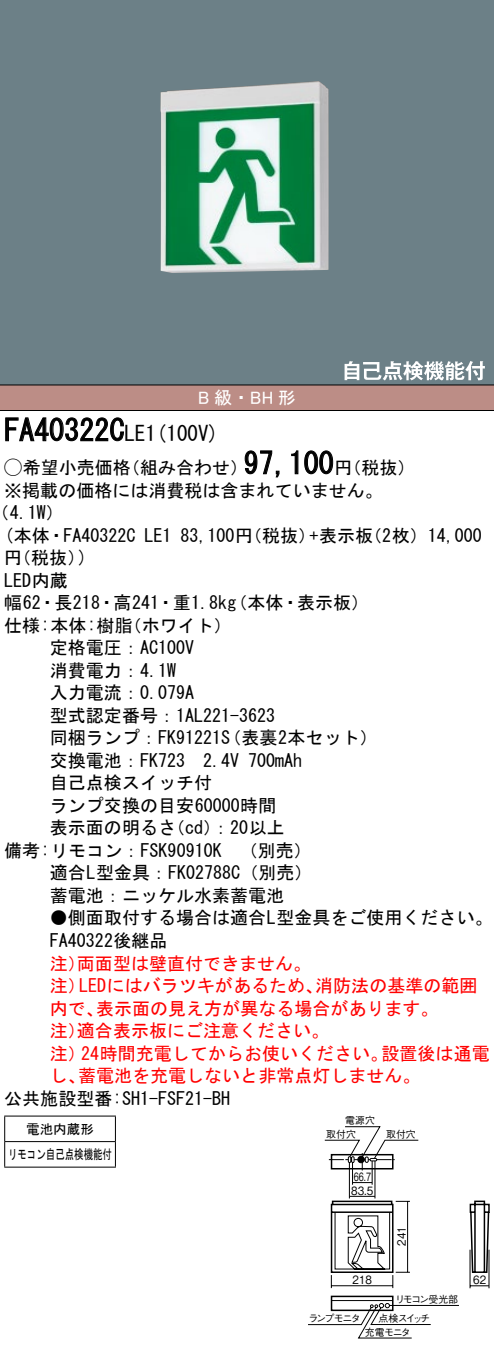
<style>
.page{position:relative;width:494px;height:1347px;background:#fff}
.page>*{position:absolute;margin:0;border:0;box-sizing:border-box;transform-origin:0 0}
.t1{font:30px "MS Gothic";color:#000}
.t2{font:21px "MS Gothic";color:#000}
.t3{font:18px/22.5px "MS Gothic";color:#000}
.t4{font:18px/22.5px "MS Gothic";color:#f00}
.t5{font:18px "MS P Gothic";color:#fff}
.t6{font:13.5px/25.5px "MS Gothic";color:#000;text-align:center}
.t7{font:11.4px "Gothic BBB Pro Medium 90 pv RKSJ H";color:#000;scale:.9 1}
.t8{font:11.4px "Gothic BBB Pro Medium 90 pv RKSJ H";color:#000;scale:.7 1}
.t9{font:9.9px "Gothic BBB Pro Medium 90 pv RKSJ H";letter-spacing:-.075em;color:#000}
.t10{font:9.9px "Gothic BBB Pro Medium 90 pv RKSJ H";letter-spacing:-.115em;color:#000}
.s1{font-size:30px}
.s2{font-family:"Ford Classification 1"}
</style>
<div class="page">
<div style="left:0;top:0;width:493px;height:359px;background:#6c8087"></div>
<img style="left:160px;top:81px;width:168px;height:192px">
<div style="left:0;top:359px;width:493px;height:25px;background:#6c8087"></div>
<svg style="left:344px;top:361px;width:140px;height:19px"></svg>
<div style="left:0;top:385px;width:493px;height:25px;background:#bc8d86"></div>
<hr style="left:0;top:384px;width:493px;height:1px;background:#000">
<hr style="left:0;top:410px;width:493px;height:1px;background:#000">
<svg style="left:5px;top:417px;width:119px;height:24px"></svg>
<svg style="left:244px;top:450px;width:36px;height:27px"></svg>
<svg style="left:291px;top:450px;width:42px;height:24px"></svg>
<hr style="left:4px;top:1115px;width:112px;height:1px;background:#000">
<hr style="left:4px;top:1140px;width:112px;height:1px;background:#000">
<svg style="left:4px;top:1116px;width:1px;height:50px"></svg>
<svg style="left:115px;top:1116px;width:1px;height:50px"></svg>
<hr style="left:4px;top:1166px;width:112px;height:1px;background:#000">
<svg style="left:324px;top:1126px;width:165px;height:162px"></svg>
<svg style="left:468px;top:1199px;width:21px;height:74px"></svg>
<hr style="left:488px;top:1249px;width:1px;height:38px;background:#000">
<svg style="left:308px;top:1152px;width:151px;height:186px"></svg>
<p class="t5" style="left:198px;top:388px;width:99px">B級・ BH 形</p>
<p class="t2" style="left:109px;top:423px;width:111px"><span class="s1">C</span>LE (1 100 (V</p>
<h1 class="t1" style="left:4px;top:415px;width:107px">FA40322</h1>
<h1 class="t1" style="left:243px;top:448px;width:91px">97,100</h1>
<p class="t3" style="left:4px;top:456px;width:128px"><span class="s2">A</span>希望小売価格</p>
<p class="t3" style="left:4px;top:479px;width:379px">※掲載の価格には消費税は含まれていません。</p>
<p class="t3" style="left:-8px;top:501px;width:73px">（4.1 (W</p>
<p class="t3" style="left:122px;top:456px;width:127px">（組み合わせ）</p>
<p class="t3" style="left:334px;top:456px;width:82px">（円税抜(</p>
<p class="t3" style="left:79px;top:524px;width:58px;text-indent:-74px">(本体・FA40322C (</p>
<p class="t3" style="left:4px;top:546px;width:82px">（円税抜(<br>LED内蔵</p>
<p class="t3" style="left:144px;top:524px;width:28px">LE1</p>
<p class="t3" style="left:309px;top:524px;width:65px">+表示板</p>
<p class="t3" style="left:180px;top:524px;width:137px">83,100 （円税抜）</p>
<p class="t3" style="left:364px;top:524px;width:119px">（枚2 (14,000</p>
<p class="t3" style="left:4px;top:591px;width:233px;text-align:right">幅62・長218・高241・重1.8kg（ホワイト(</p>
<p class="t3" style="left:229px;top:591px;width:141px">（本体・表示板(</p>
<p class="t3" style="left:4px;top:614px;width:130px">仕様:本体:樹脂</p>
<p class="t3" style="left:50px;top:636px;width:146px">定格電圧：AC100V</p>
<p class="t3" style="left:50px;top:659px;width:128px">消費電力：4.1W</p>
<p class="t3" style="left:50px;top:681px;width:146px">入力電流：0.079A</p>
<p class="t3" style="left:50px;top:704px;width:227px">型式認定番号：1AL221-3623</p>
<p class="t3" style="left:50px;top:726px;width:329px">同梱ランプ：FK91221（S 表裏2本セット(</p>
<p class="t3" style="left:248px;top:749px;width:55px">700mAh</p>
<p class="t3" style="left:50px;top:749px;width:191px">交換電池：FK723　2.4V</p>
<p class="t3" style="left:50px;top:771px;width:164px">自己点検スイッチ付</p>
<p class="t3" style="left:50px;top:794px;width:228px">ランプ交換の目安60000時間</p>
<p class="t3" style="left:212px;top:816px;width:74px">：20以上</p>
<p class="t3" style="left:50px;top:816px;width:128px">表示面の明るさ</p>
<p class="t3" style="left:167px;top:816px;width:55px">（cd）</p>
<p class="t3" style="left:50px;top:839px;width:264px;text-indent:-46px">備考:リモコン：FSK90910K<br>適合L型金具：FK02788 （C 別売(蓄電池：ニッケル水素蓄電池</p>
<p class="t3" style="left:50px;top:906px;width:444px">●側面取付する場合は適合L型金具をご使用ください。<br>FA40322後継品</p>
<p class="t4" style="left:77px;top:951px;width:236px">両面型は壁直付できません。</p>
<p class="t3" style="left:230px;top:839px;width:82px">　（別売(</p>
<p class="t4" style="left:50px;top:951px;width:37px">注）</p>
<p class="t4" style="left:79px;top:974px;width:245px">LEDにはバラツキがあるため、</p>
<p class="t4" style="left:315px;top:974px;width:163px">消防法の基準の範囲</p>
<p class="t4" style="left:50px;top:974px;width:37px">注）</p>
<p class="t4" style="left:96px;top:996px;width:344px">表示面の見え方が異なる場合があります。</p>
<p class="t4" style="left:77px;top:996px;width:254px;text-indent:-27px">内で、<br>適合表示板にご注意ください。</p>
<p class="t4" style="left:50px;top:1019px;width:37px">注）</p>
<p class="t4" style="left:381px;top:1041px;width:110px">設置後は通電</p>
<p class="t4" style="left:81px;top:1041px;width:308px">24時間充電してからお使いください。</p>
<p class="t4" style="left:78px;top:1041px;width:344px;text-indent:-28px">注）<br>蓄電池を充電しないと非常点灯しません。</p>
<p class="t4" style="left:50px;top:1064px;width:37px">し、</p>
<p class="t3" style="left:4px;top:1086px;width:227px">公共施設型番:SH1-FSF21-BH</p>
<p class="t6" style="left:8px;top:1115px;width:105px">電池内蔵形<br>リモコン自己点検機能付</p>
<p class="t9" style="left:345px;top:1112px;width:31px">電源穴</p>
<p class="t9" style="left:386px;top:1125px;width:31px">取付穴</p>
<p class="t9" style="left:326px;top:1126px;width:31px">取付穴</p>
<p class="t8" style="left:353px;top:1167px;width:26px">66.7</p>
<p class="t7" style="left:351px;top:1180px;width:26px">83.5</p>
<p class="t7" style="left:352px;top:1270px;width:23px">218</p>
<p class="t7" style="left:392px;top:1245px;width:23px;rotate:-90deg">241</p>
<p class="t10" style="left:395px;top:1290px;width:64px">リモコン受光部</p>
<p class="t9" style="left:308px;top:1309px;width:54px">ランプモニタ</p>
<p class="t9" style="left:378px;top:1309px;width:53px">点検スイッチ</p>
<p class="t9" style="left:364px;top:1323px;width:48px">充電モニタ</p>
<p class="t7" style="left:473px;top:1270px;width:16px">62</p>
</div>
